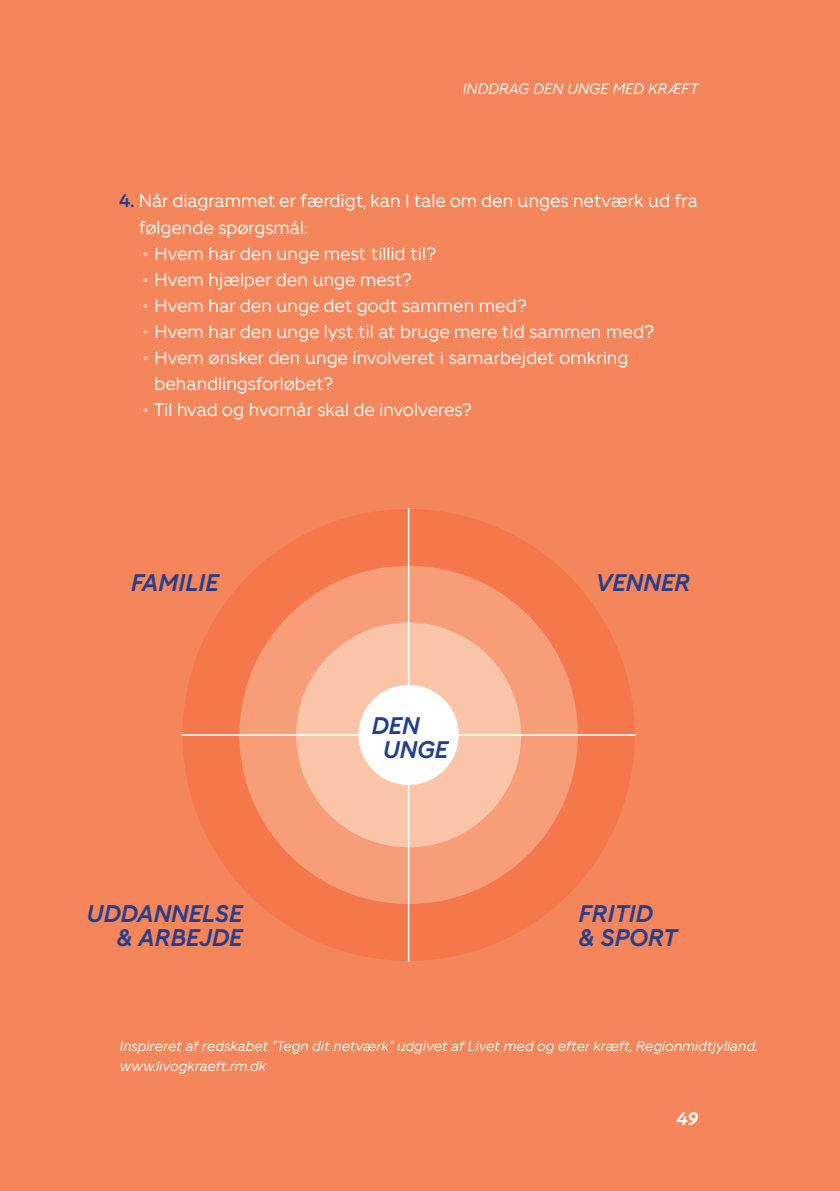
<style>
.page{position:relative;width:840px;height:1191px;background:#fff}
.page>*{position:absolute;margin:0;border:0;box-sizing:border-box;transform-origin:0 0}
.t1{font:italic 700 24px/24px "Fighter";color:#253f8e;text-align:right}
.BOX_Brød{font:18px/26px "Fighter";letter-spacing:-.005em;color:#fff}
.t2{font:italic 700 18px "Fighter";color:#fff}
.t3{font:italic 15px "Fighter";color:#fff}
.BOX_Brød-2{font:italic 14px "Fighter";letter-spacing:-.005em;color:#fff}
.s1{font-weight:700;color:#253f8e}
.s2{color:#f9b2a6}
</style>
<div class="page">
<div style="left:0;top:0;width:839px;height:1191px;background:#f5855a"></div>
<div style="left:182px;top:509px;width:452px;height:451px;background:#f4784c;border-radius:50%"></div>
<div style="left:239px;top:566px;width:338px;height:338px;background:#f79d78;border-radius:50%"></div>
<div style="left:296px;top:622px;width:225px;height:225px;background:#fbc5a9;border-radius:50%"></div>
<div style="left:358px;top:685px;width:100px;height:100px;background:#fff;border-radius:50%"></div>
<hr style="left:407px;top:508px;width:2px;height:453px;background:#fff">
<hr style="left:181px;top:734px;width:454px;height:1px;background:#fff">
<p class="t3" style="left:462px;top:79px;width:237px">INDDRAG DEN UNGE MED KRÆFT</p>
<p class="BOX_Brød" style="left:139px;top:187px;width:560px;text-indent:-20px"><span class="s1">4.</span> Når diagrammet er færdigt, kan I tale om den unges netværk ud fra følgende spørgsmål:</p>
<p class="BOX_Brød" style="left:142px;top:239px;width:295px"><span class="s2">•</span> Hvem har den unge mest tillid til?</p>
<p class="BOX_Brød" style="left:142px;top:265px;width:271px"><span class="s2">•</span> Hvem hjælper den unge mest?</p>
<p class="BOX_Brød" style="left:142px;top:291px;width:386px"><span class="s2">•</span> Hvem har den unge det godt sammen med?</p>
<p class="BOX_Brød" style="left:142px;top:317px;width:513px"><span class="s2">•</span> Hvem har den unge lyst til at bruge mere tid sammen med?</p>
<p class="BOX_Brød" style="left:154px;top:343px;width:475px;text-indent:-12px"><span class="s2">•</span> Hvem ønsker den unge involveret i samarbejdet omkring behandlingsforløbet?</p>
<p class="BOX_Brød" style="left:142px;top:395px;width:331px"><span class="s2">•</span> Til hvad og hvornår skal de involveres?</p>
<p class="t1" style="left:131px;top:569px;width:89px">FAMILIE</p>
<p class="t1" style="left:595px;top:569px;width:96px">VENNER</p>
<p class="t1" style="left:371px;top:712px;width:50px">DEN</p>
<p class="t1" style="left:383px;top:736px;width:67px">UNGE</p>
<p class="t1" style="left:87px;top:900px;width:157px">UDDANNELSE &amp; ARBEJDE</p>
<p class="t1" style="left:578px;top:900px;width:76px">FRITID</p>
<p class="t1" style="left:578px;top:924px;width:100px">&amp; SPORT</p>
<p class="BOX_Brød-2" style="left:120px;top:1036px;width:639px">Inspireret af redskabet ”Tegn dit netværk” udgivet af Livet med og efter kræft, Regionmidtjylland.</p>
<p class="BOX_Brød-2" style="left:120px;top:1056px;width:148px">www.livogkraeft.rm.dk</p>
<p class="t2" style="left:676px;top:1106px;width:23px">49</p>
</div>
